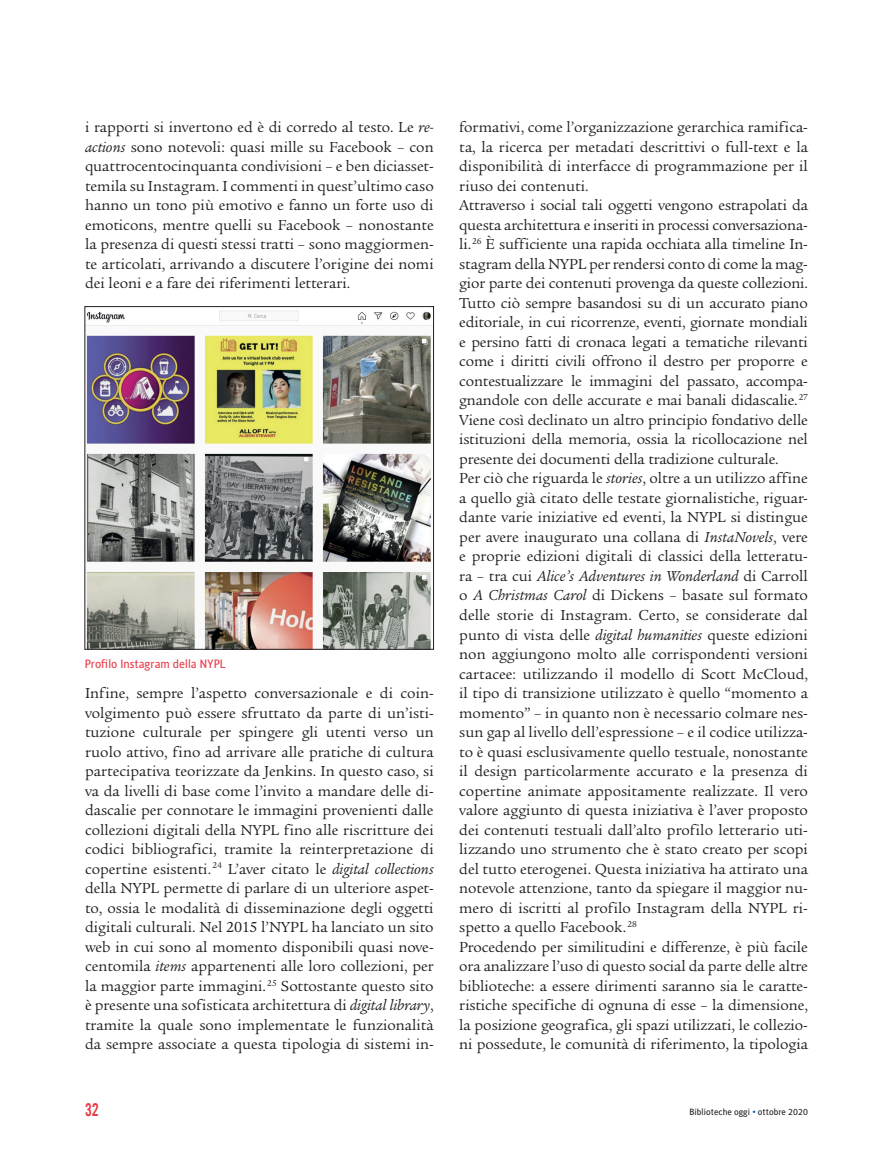
<style>
.page{position:relative;width:893px;height:1149px;background:#fff}
.page>*{position:absolute;margin:0;border:0;box-sizing:border-box;transform-origin:0 0}
.t1{font:18px "Alternate Gothic No 2 BT";color:#e93b48}
.t2{font:15.75px/19.5px "Legacy Ser ITC";color:#231f20;text-align:justify}
.t3{font:12px "Alber";color:#e93b48}
.t4{font:9px "Alber";color:#231f20}
.s1{font-style:italic}
.s2{color:#0161ab}
</style>
<div class="page">
<img style="left:87px;top:310px;width:345px;height:337px">
<div style="left:85px;top:306px;width:349px;height:343px;border:1px solid #231f20"></div>
<p class="t2" style="left:85px;top:117px;width:350px">i rapporti si invertono ed è di corredo al testo. Le <span class="s1">re&shy;actions</span> sono notevoli: quasi mille su Facebook – con quattrocentocinquanta condivisioni – e ben diciasset&shy;temila su Instagram. I commenti in quest’ultimo caso hanno un tono più emotivo e fanno un forte uso di emoticons, mentre quelli su Facebook – nonostante la presenza di questi stessi tratti – sono maggiormen&shy;te articolati, arrivando a discutere l’origine dei nomi dei leoni e a fare dei riferimenti letterari.</p>
<p class="t3" style="left:85px;top:656px;width:143px">Profilo Instagram della NYPL</p>
<p class="t2" style="left:85px;top:683px;width:350px">Infine, sempre l’aspetto conversazionale e di coin&shy;volgimento può essere sfruttato da parte di un’isti&shy;tuzione culturale per spingere gli utenti verso un ruolo attivo, fino ad arrivare alle pratiche di cultura partecipativa teorizzate da Jenkins. In questo caso, si va da livelli di base come l’invito a mandare delle di&shy;dascalie per connotare le immagini provenienti dalle collezioni digitali della NYPL fino alle riscritture dei codici bibliografici, tramite la reinterpretazione di copertine esistenti.<sup>24</sup> L’aver citato le <span class="s1">digital collections </span>della NYPL permette di parlare di un ulteriore aspet&shy;to, ossia le modalità di disseminazione degli oggetti digitali culturali. Nel 2015 l’NYPL ha lanciato un sito web in cui sono al momento disponibili quasi nove&shy;centomila <span class="s1">items</span> appartenenti alle loro collezioni, per la maggior parte immagini.<sup>25</sup> Sottostante questo sito è presente una sofisticata architettura di <span class="s1">digital library</span>, tramite la quale sono implementate le funzionalità da sempre associate a questa tipologia di sistemi in-</p>
<p class="t2" style="left:459px;top:117px;width:350px;text-align:left">formativi, come l’organizzazione gerarchica ramifica&shy;ta, la ricerca per metadati descrittivi o full-text e la disponibilità di interfacce di programmazione per il riuso dei contenuti.<br>Attraverso i social tali oggetti vengono estrapolati da questa architettura e inseriti in processi conversaziona&shy;li.<sup>26</sup> È sufficiente una rapida occhiata alla timeline In&shy;stagram della NYPL per rendersi conto di come la mag&shy;gior parte dei contenuti provenga da queste collezioni.<br>Tutto ciò sempre basandosi su di un accurato piano editoriale, in cui ricorrenze, eventi, giornate mondiali e persino fatti di cronaca legati a tematiche rilevanti come i diritti civili offrono il destro per proporre e contestualizzare le immagini del passato, accompa&shy;gnandole con delle accurate e mai banali didascalie.<sup>27<br></sup>Viene così declinato un altro principio fondativo delle istituzioni della memoria, ossia la ricollocazione nel presente dei documenti della tradizione culturale.<br>Per ciò che riguarda le <span class="s1">stories</span>, oltre a un utilizzo affine a quello già citato delle testate giornalistiche, riguar&shy;dante varie iniziative ed eventi, la NYPL si distingue per avere inaugurato una collana di <span class="s1">InstaNovels</span>, vere e proprie edizioni digitali di classici della letteratu&shy;ra – tra cui <span class="s1">Alice’s Adventures in Wonderland</span> di Carroll o <span class="s1">A Christmas Carol</span> di Dickens – basate sul formato delle storie di Instagram. Certo, se considerate dal punto di vista delle <span class="s1">digital humanities</span> queste edizioni non aggiungono molto alle corrispondenti versioni cartacee: utilizzando il modello di Scott McCloud, il tipo di transizione utilizzato è quello “momento a momento” – in quanto non è necessario colmare nes&shy;sun gap al livello dell’espressione – e il codice utilizza&shy;to è quasi esclusivamente quello testuale, nonostante il design particolarmente accurato e la presenza di copertine animate appositamente realizzate. Il vero valore aggiunto di questa iniziativa è l’aver proposto dei contenuti testuali dall’alto profilo letterario uti&shy;lizzando uno strumento che è stato creato per scopi del tutto eterogenei. Questa iniziativa ha attirato una notevole attenzione, tanto da spiegare il maggior nu&shy;mero di iscritti al profilo Instagram della NYPL ri&shy;spetto a quello Facebook.<sup>28<br></sup>Procedendo per similitudini e differenze, è più facile ora analizzare l’uso di questo social da parte delle altre biblioteche: a essere dirimenti saranno sia le caratte&shy;ristiche specifiche di ognuna di esse – la dimensione, la posizione geografica, gli spazi utilizzati, le collezio&shy;ni possedute, le comunità di riferimento, la tipologia</p>
<p class="t1" style="left:85px;top:1099px;width:15px">32</p>
<p class="t4" style="left:690px;top:1106px;width:120px">Biblioteche oggi <span class="s2">•</span> ottobre 2020</p>
</div>
